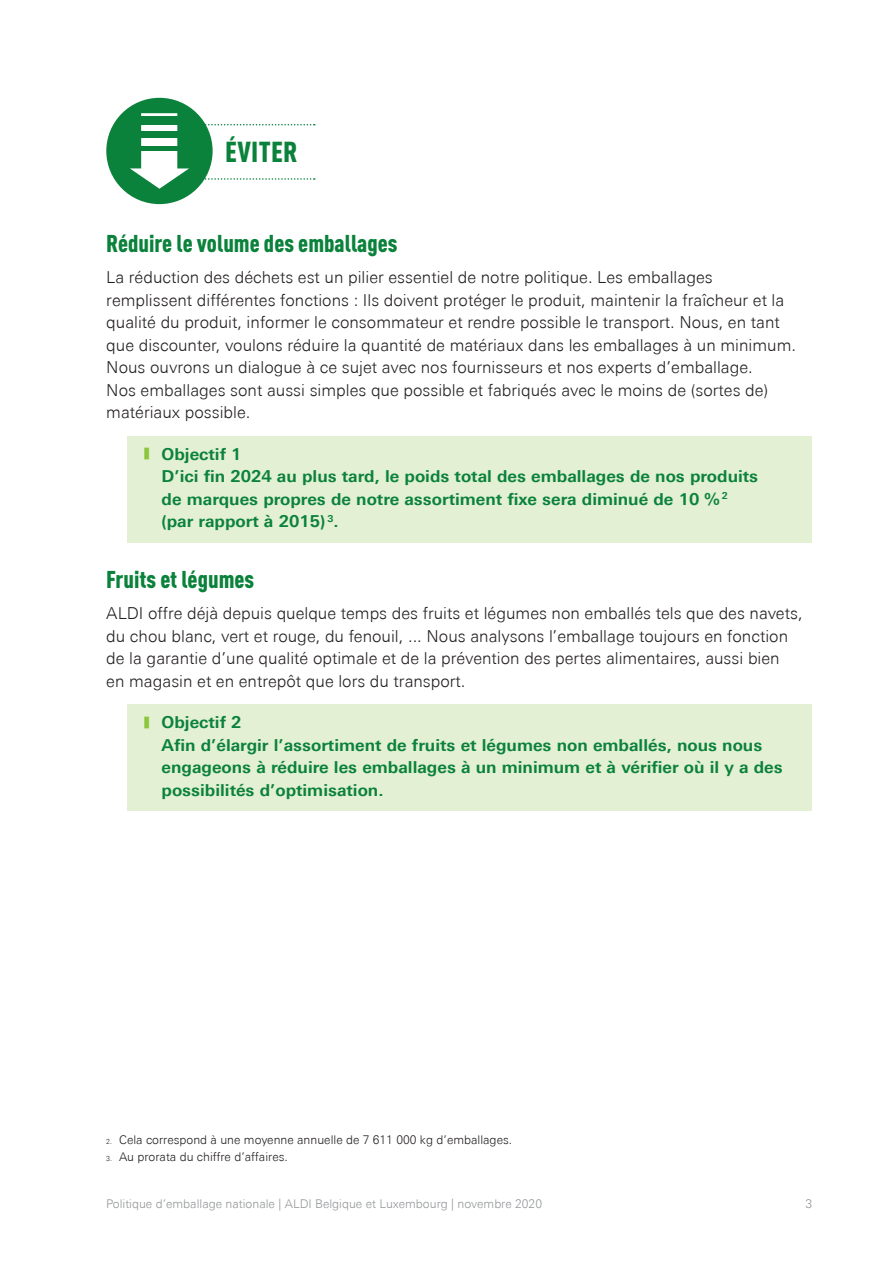
<style>
.page{position:relative;width:893px;height:1263px;background:#fff}
.page>*{position:absolute;margin:0;border:0;box-sizing:border-box;transform-origin:0 0}
.Titel_iconen{font:900 condensed 28.5px "DIN Pro";letter-spacing:.01em;color:#0b823b}
.Tussentitel{font:900 condensed 24px "DIN Pro";color:#0b823b}
.Tekst{font:300 16.5px/22.5px "Univers Next Pro";color:#231f20}
.t1{font:700 16.5px/22.5px "Univers Next Pro";color:#0b823b}
.t2{font:300 12px "Univers Next Pro";color:#231f20}
.t3{font:300 12px "Univers Next Pro";color:#939598}
.s1{font-size:7.05px}
</style>
<div class="page">
<div style="left:128px;top:436px;width:684px;height:107px;background:#e4f0d4"></div>
<div style="left:128px;top:705px;width:684px;height:106px;background:#e4f0d4"></div>
<div style="left:106px;top:98px;width:107px;height:106px;background:#0b823b;border-radius:50%"></div>
<svg style="left:130px;top:113px;width:185px;height:76px"></svg>
<p class="Titel_iconen" style="left:225px;top:130px;width:74px">ÉVITER</p>
<p class="Tussentitel" style="left:106px;top:225px;width:293px">Réduire le volume des emballages</p>
<p class="Tekst" style="left:106px;top:266px;width:691px">La réduction des déchets est un pilier essentiel de notre politique. Les emballages remplissent différentes fonctions : Ils doivent protéger le produit, maintenir la fraîcheur et la qualité du produit, informer le consommateur et rendre possible le transport. Nous, en tant que discounter, voulons réduire la quantité de matériaux dans les emballages à un minimum.<br>Nous ouvrons un dialogue à ce sujet avec nos fournisseurs et nos experts d’emballage.<br>Nos emballages sont aussi simples que possible et fabriqués avec le moins de (sortes de) matériaux possible.</p>
<p class="t1" style="left:162px;top:443px;width:598px">Objectif 1<br>D’ici fin 2024 au plus tard, le poids total des emballages de nos produits de marques propres de notre assortiment fixe sera diminué de 10 % <sup>2 </sup>(par rapport à 2015) <sup>3</sup>.</p>
<p class="Tussentitel" style="left:106px;top:561px;width:150px">Fruits et légumes</p>
<p class="Tekst" style="left:106px;top:602px;width:698px">ALDI offre déjà depuis quelque temps des fruits et légumes non emballés tels que des navets, du chou blanc, vert et rouge, du fenouil, ... Nous analysons l’emballage toujours en fonction de la garantie d’une qualité optimale et de la prévention des pertes alimentaires, aussi bien<br>en magasin et en entrepôt que lors du transport.</p>
<p class="t1" style="left:162px;top:711px;width:623px">Objectif 2<br>Afin d’élargir l’assortiment de fruits et légumes non emballés, nous nous engageons à réduire les emballages à un minimum et à vérifier où il y a des possibilités d’optimisation.</p>
<p class="t2" style="left:106px;top:1133px;width:407px"><span class="s1">2.</span> Cela correspond à une moyenne annuelle de 7 611 000 kg d’emballages.</p>
<p class="t2" style="left:106px;top:1150px;width:183px"><span class="s1">3.</span> Au prorata du chiffre d’affaires.</p>
<p class="t3" style="left:106px;top:1196px;width:437px">Politique d’emballage nationale | ALDI Belgique et Luxembourg | novembre 2020</p>
<p class="t3" style="left:805px;top:1196px;width:8px">3</p>
</div>
